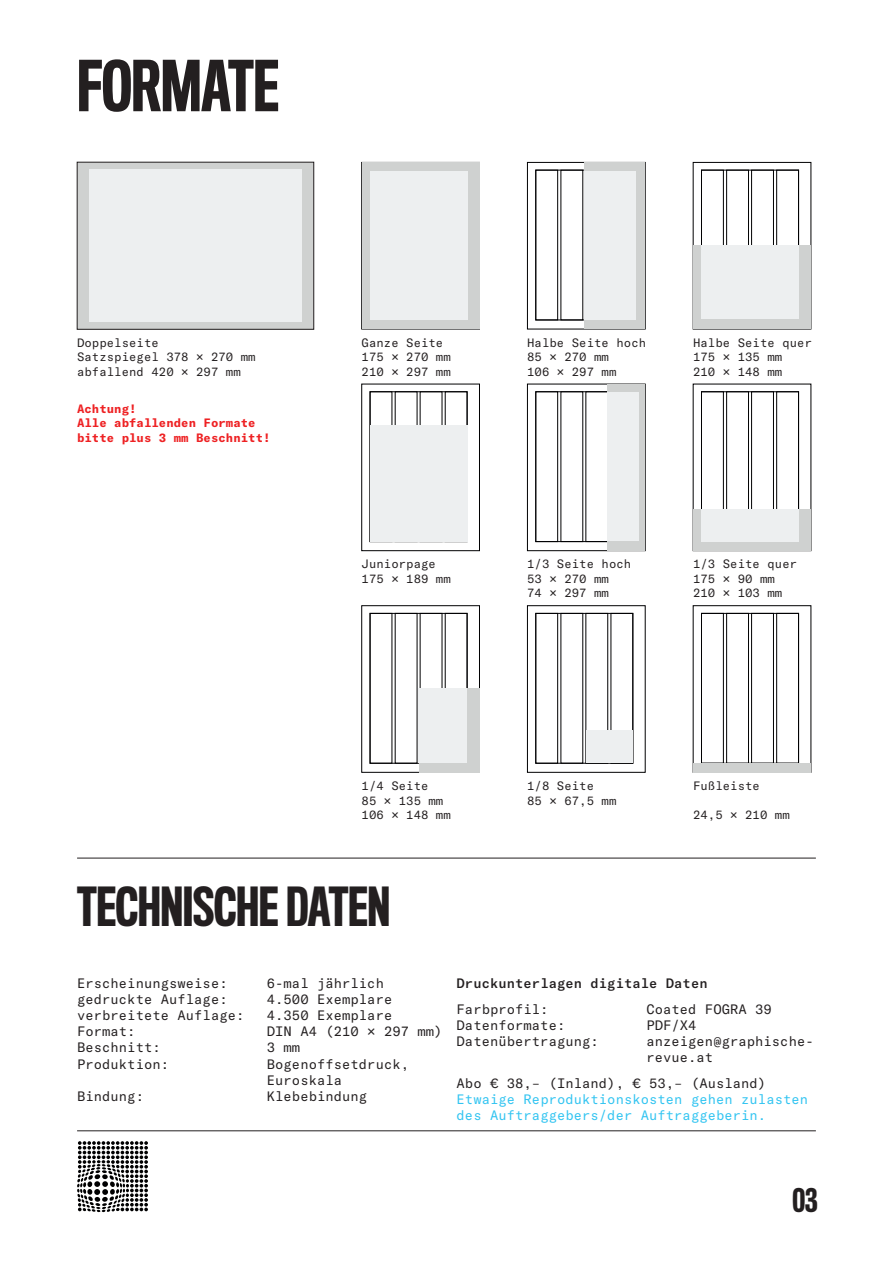
<style>
.page{position:relative;width:893px;height:1263px;background:#fff}
.page>*{position:absolute;margin:0;border:0;box-sizing:border-box;transform-origin:0 0}
.t1{font:500 64.5px "Titling Gothic FB Comp";letter-spacing:-.01em;color:#231f20}
.t2{font:500 49.5px "Titling Gothic FB Comp";letter-spacing:-.01em;color:#231f20}
.t3{font:500 30px "Titling Gothic FB Comp";color:#231f20}
.t4{font:13.5px/16.2px "GT America Mono";color:#231f20}
.t5{font:13.5px/16.2px "GT America Mono";color:#31c4f1}
.t6{font:500 13.5px "GT America Mono";color:#231f20}
.t7{font:12px/14.4px "GT America Mono";color:#231f20}
.t8{font:700 12px/14.4px "GT America Mono";color:#ee2123}
</style>
<div class="page">
<svg style="left:535px;top:162px;width:276px;height:84px"></svg>
<svg style="left:361px;top:170px;width:438px;height:221px"></svg>
<svg style="left:370px;top:384px;width:165px;height:7px"></svg>
<svg style="left:535px;top:384px;width:276px;height:125px"></svg>
<svg style="left:361px;top:391px;width:438px;height:381px"></svg>
<svg style="left:370px;top:605px;width:165px;height:167px"></svg>
<svg style="left:535px;top:605px;width:276px;height:167px"></svg>
<svg style="left:703px;top:615px;width:94px;height:146px"></svg>
<div style="left:701px;top:613px;width:98px;height:150px;border:1px solid #000002"></div>
<div style="left:362px;top:162px;width:117px;height:167px;background:#cfd1d0"></div>
<div style="left:370px;top:171px;width:97px;height:148px;background:#edeff0"></div>
<div style="left:419px;top:688px;width:60px;height:84px;background:#cfd1d0"></div>
<div style="left:419px;top:688px;width:48px;height:74px;background:#edeff0"></div>
<div style="left:584px;top:162px;width:61px;height:167px;background:#cfd1d0"></div>
<div style="left:584px;top:171px;width:51px;height:148px;background:#edeff0"></div>
<div style="left:608px;top:384px;width:37px;height:167px;background:#cfd1d0"></div>
<div style="left:608px;top:392px;width:31px;height:149px;background:#edeff0"></div>
<div style="left:693px;top:246px;width:118px;height:83px;background:#cfd1d0"></div>
<div style="left:701px;top:246px;width:97px;height:73px;background:#edeff0"></div>
<div style="left:693px;top:509px;width:118px;height:42px;background:#cfd1d0"></div>
<div style="left:693px;top:763px;width:118px;height:9px;background:#cfd1d0"></div>
<div style="left:701px;top:509px;width:97px;height:33px;background:#edeff0"></div>
<div style="left:586px;top:731px;width:47px;height:32px;background:#edeff0"></div>
<div style="left:370px;top:425px;width:97px;height:117px;background:#edeff0"></div>
<div style="left:77px;top:162px;width:237px;height:167px;background:#cfd1d0"></div>
<div style="left:77px;top:162px;width:237px;height:167px;border:1px solid #231f20"></div>
<div style="left:89px;top:169px;width:213px;height:153px;background:#edeff0"></div>
<hr style="left:77px;top:858px;width:739px;height:1px;background:#231f20">
<hr style="left:77px;top:1130px;width:739px;height:1px;background:#231f20">
<svg style="left:77px;top:1141px;width:71px;height:71px"></svg>
<h1 class="t1" style="left:77px;top:49px;width:203px">FORMATE</h1>
<p class="t7" style="left:77px;top:335px;width:180px">Doppelseite<br>Satzspiegel 378 × 270 mm abfallend 420 × 297 mm</p>
<p class="t8" style="left:77px;top:402px;width:195px">Achtung!<br>Alle abfallenden Formate bitte plus 3 mm Beschnitt!</p>
<p class="t7" style="left:362px;top:335px;width:91px">Ganze Seite<br>175 × 270 mm<br>210 × 297 mm</p>
<p class="t7" style="left:362px;top:557px;width:91px">Juniorpage<br>175 × 189 mm</p>
<p class="t7" style="left:527px;top:335px;width:121px">Halbe Seite hoch<br>85 × 270 mm<br>106 × 297 mm</p>
<p class="t7" style="left:693px;top:335px;width:121px">Halbe Seite quer<br>175 × 135 mm<br>210 × 148 mm</p>
<p class="t7" style="left:527px;top:557px;width:106px">1/3 Seite hoch<br>53 × 270 mm<br>74 × 297 mm</p>
<p class="t7" style="left:693px;top:557px;width:106px">1/3 Seite quer<br>175 × 90 mm<br>210 × 103 mm</p>
<p class="t7" style="left:362px;top:779px;width:91px">1/4 Seite<br>85 × 135 mm<br>106 × 148 mm</p>
<p class="t7" style="left:527px;top:779px;width:91px">1/8 Seite<br>85 × 67,5 mm</p>
<p class="t7" style="left:693px;top:779px;width:68px">Fußleiste</p>
<p class="t7" style="left:693px;top:808px;width:98px">24,5 × 210 mm</p>
<h2 class="t2" style="left:77px;top:878px;width:315px">TECHNISCHE DATEN</h2>
<p class="t4" style="left:77px;top:975px;width:169px">Erscheinungsweise: gedruckte Auflage: verbreitete Auflage:<br>Format:<br>Beschnitt:<br>Produktion:</p>
<p class="t4" style="left:77px;top:1088px;width:68px">Bindung:</p>
<p class="t4" style="left:267px;top:975px;width:119px">6-mal jährlich</p>
<p class="t6" style="left:457px;top:975px;width:253px">Druckunterlagen digitale Daten</p>
<p class="t4" style="left:267px;top:991px;width:177px">4.500 Exemplare<br>4.350 Exemplare<br>DIN A4 (210 × 297 mm)<br>3 mm<br>Bogenoffsetdruck,<br>Euroskala<br>Klebebindung</p>
<p class="t4" style="left:457px;top:1001px;width:144px">Farbprofil:<br>Datenformate:<br>Datenübertragung:</p>
<p class="t4" style="left:646px;top:1001px;width:169px">Coated FOGRA 39<br>PDF/X4 anzeigen@graphische&shy;revue.at</p>
<p class="t4" style="left:457px;top:1075px;width:311px">Abo € 38,– (Inland), € 53,– (Ausland)</p>
<p class="t5" style="left:457px;top:1091px;width:353px">Etwaige Reproduktionskosten gehen zulasten des Auftraggebers/der Auftraggeberin.</p>
<h3 class="t3" style="left:792px;top:1183px;width:27px">03</h3>
</div>
